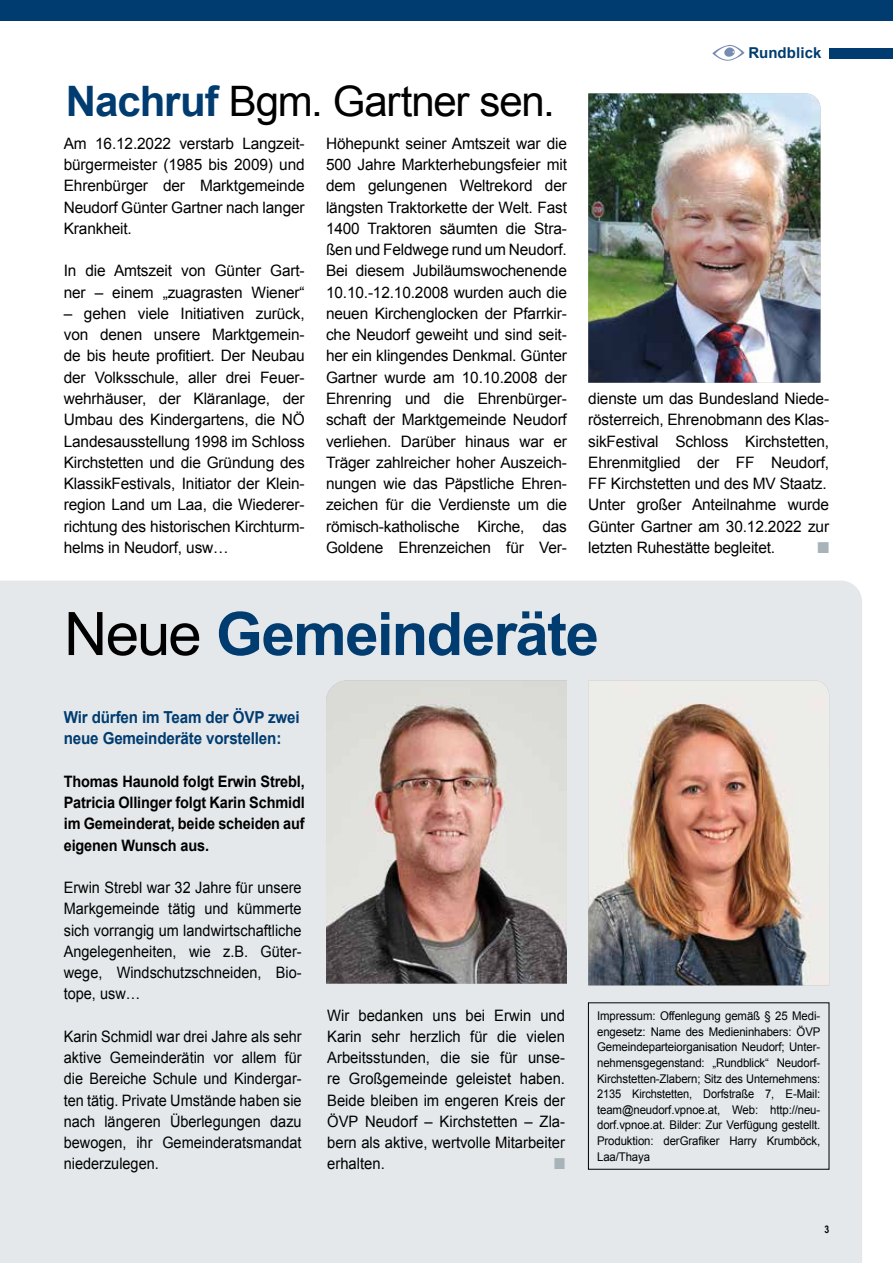
<style>
.page{position:relative;width:893px;height:1263px;background:#fff}
.page>*{position:absolute;margin:0;border:0;box-sizing:border-box;transform-origin:0 0}
.t1{font:700 60px "Arial";letter-spacing:-.025em;color:#003c70}
.t2{font:42px "Arial";letter-spacing:-.03em;color:#000}
.t3{font:700 16.5px/21.3px "Arial";letter-spacing:-.01em;color:#003c70;scale:.92 1}
.t4{font:15.75px/21.3px "Arial";letter-spacing:-.01em;color:#000;text-align:justify}
.t5{font:15.75px/21.3px "Arial";letter-spacing:-.01em;color:#000;text-align:justify;scale:.92 1}
.t6{font:15.75px/21.3px "Arial";letter-spacing:-.01em;color:#000;text-align:justify;scale:.94 1}
.t7{font:700 15.75px/21.3px "Arial";letter-spacing:-.01em;color:#000;text-align:justify;scale:.92 1}
.t8{font:15.75px "Zapf Dingbats ITC";color:#a7b3b9}
.t9{font:15.75px "Zapf Dingbats ITC";color:#a7b3b9;scale:.92 1}
.t10{font:700 15px "Arial";letter-spacing:.01em;color:#003c70}
.t11{font:12px/15.6px "Arial";letter-spacing:-.01em;color:#000;text-align:justify;scale:.95 1}
.t12{font:700 10.5px "Arial Narrow";color:#000}
.s1{font-weight:700;color:#003c70}
.s2{font-weight:400;color:#000}
</style>
<div class="page">
<div style="left:0;top:581px;width:862px;height:682px;background:#e4e8eb"></div>
<div style="left:0;top:0;width:893px;height:21px;background:#003c70"></div>
<div style="left:829px;top:48px;width:64px;height:10px;background:#003c70"></div>
<svg style="left:712px;top:45px;width:33px;height:16px"></svg>
<img style="left:588px;top:93px;width:232px;height:290px">
<img style="left:326px;top:680px;width:241px;height:303px">
<img style="left:588px;top:680px;width:241px;height:305px">
<h2 class="t2" style="left:66px;top:73px;width:490px"><span class="s1">Nachruf</span> Bgm. Gartner sen.</h2>
<p class="t4" style="left:64px;top:133px;width:242px">Am 16.12.2022 verstarb Langzeit&shy;bürgermeister (1985 bis 2009) und Ehrenbürger der Marktgemeinde Neudorf Günter Gartner nach langer Krankheit.</p>
<p class="t4" style="left:64px;top:260px;width:242px">In die Amtszeit von Günter Gart&shy;ner – einem „zuagrasten Wiener“</p>
<p class="t4" style="left:64px;top:303px;width:242px">– gehen viele Initiativen zurück, von denen unsere Marktgemein&shy;de bis heute profitiert. Der Neubau der Volksschule, aller drei Feuer&shy;wehrhäuser, der Kläranlage, der Umbau des Kindergartens, die NÖ Landesausstellung 1998 im Schloss Kirchstetten und die Gründung des KlassikFestivals, Initiator der Klein&shy;region Land um Laa, die Wiederer&shy;richtung des historischen Kirchturm&shy;helms in Neudorf, usw…</p>
<p class="t4" style="left:326px;top:133px;width:242px">Höhepunkt seiner Amtszeit war die 500 Jahre Markterhebungsfeier mit dem gelungenen Weltrekord der längsten Traktorkette der Welt. Fast 1400 Traktoren säumten die Stra&shy;ßen und Feldwege rund um Neudorf.<br>Bei diesem Jubiläumswochenende 10.10.-12.10.2008 wurden auch die neuen Kirchenglocken der Pfarrkir&shy;che Neudorf geweiht und sind seit&shy;her ein klingendes Denkmal. Günter Gartner wurde am 10.10.2008 der Ehrenring und die Ehrenbürger&shy;schaft der Marktgemeinde Neudorf verliehen. Darüber hinaus war er Träger zahlreicher hoher Auszeich&shy;nungen wie das Päpstliche Ehren&shy;zeichen für die Verdienste um die römisch-katholische Kirche, das Goldene Ehrenzeichen für Ver-</p>
<p class="t10" style="left:748px;top:43px;width:75px">Rundblick</p>
<p class="t4" style="left:588px;top:388px;width:242px;text-align:left">dienste um das Bundesland Niede&shy;rösterreich, Ehrenobmann des Klas&shy;sikFestival Schloss Kirchstetten, Ehrenmitglied der FF Neudorf, FF Kirchstetten und des MV Staatz.<br>Unter großer Anteilnahme wurde Günter Gartner am 30.12.2022 zur letzten Ruhestätte begleitet.</p>
<p class="t8" style="left:817px;top:540px;width:13px">■</p>
<h1 class="t1" style="left:64px;top:594px;width:536px"><span class="s2">Neue</span> Gemeinderäte</h1>
<p class="t3" style="left:64px;top:707px;width:258px">Wir dürfen im Team der ÖVP zwei neue Gemeinderäte vorstellen:</p>
<p class="t7" style="left:64px;top:771px;width:263px">Thomas Haunold folgt Erwin Strebl, Patricia Ollinger folgt Karin Schmidl im Gemeinderat, beide scheiden auf eigenen Wunsch aus.</p>
<p class="t5" style="left:64px;top:877px;width:260px">Erwin Strebl war 32 Jahre für unsere Markgemeinde tätig und kümmerte sich vorrangig um landwirtschaftliche Angelegenheiten, wie z.B. Güter&shy;wege, Windschutzschneiden, Bio&shy;tope, usw…</p>
<p class="t5" style="left:64px;top:1026px;width:260px">Karin Schmidl war drei Jahre als sehr aktive Gemeinderätin vor allem für die Bereiche Schule und Kindergar&shy;ten tätig. Private Umstände haben sie nach längeren Überlegungen dazu bewogen, ihr Gemeinderatsmandat niederzulegen.</p>
<p class="t6" style="left:327px;top:1004px;width:255px">Wir bedanken uns bei Erwin und Karin sehr herzlich für die vielen Arbeitsstunden, die sie für unse&shy;re Großgemeinde geleistet haben.<br>Beide bleiben im engeren Kreis der ÖVP Neudorf – Kirchstetten – Zla&shy;bern als aktive, wertvolle Mitarbeiter erhalten.</p>
<p class="t9" style="left:554px;top:1156px;width:13px">■</p>
<p class="t11" style="left:597px;top:1008px;width:237px">Impressum: Offenlegung gemäß § 25 Medi&shy;engesetz: Name des Medieninhabers: ÖVP Gemeindeparteiorganisation Neudorf; Unter&shy;nehmensgegenstand: „Rundblick“ Neudorf-Kirchstetten-Zlabern; Sitz des Unternehmens:<br>2135 Kirchstetten, Dorfstraße 7, E-Mail: team@neudorf.vpnoe.at, Web: http://neu&shy;dorf.vpnoe.at. Bilder: Zur Verfügung gestellt.<br>Produktion: derGrafiker Harry Krumböck, Laa/Thaya</p>
<p class="t12" style="left:824px;top:1221px;width:6px">3</p>
</div>
